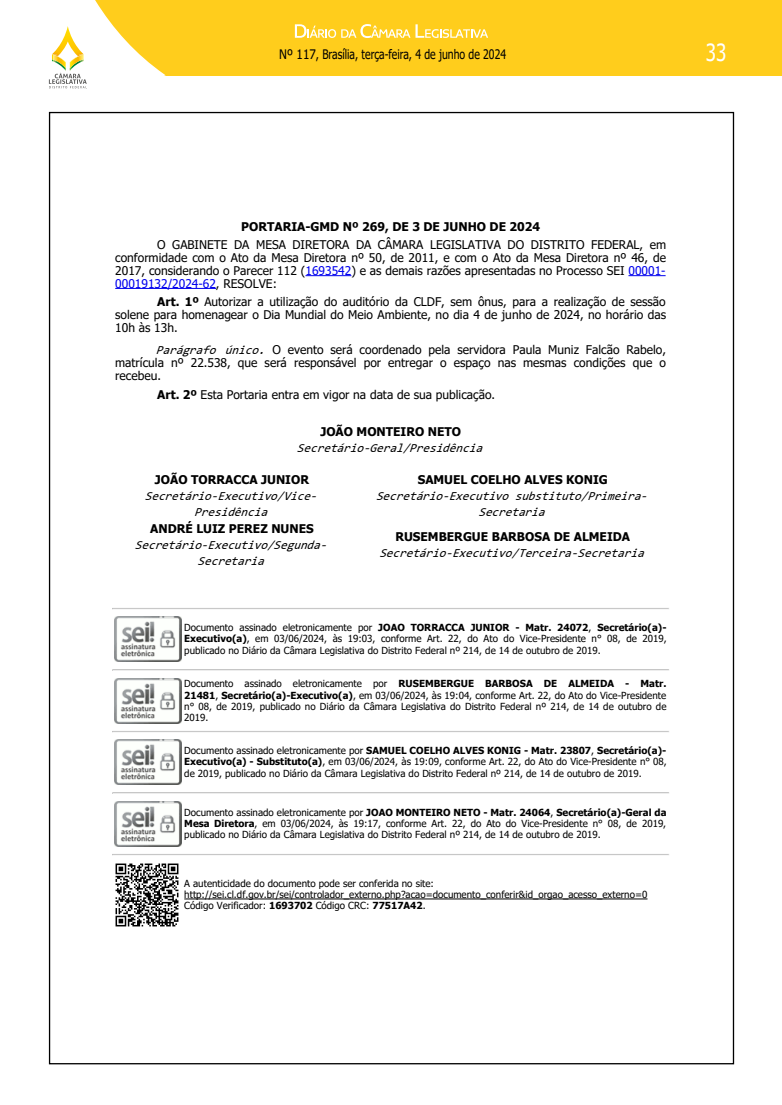
<style>
.page{position:relative;width:782px;height:1105px;background:#fff}
.page>*{position:absolute;margin:0;border:0;box-sizing:border-box;transform-origin:0 0}
.t1{font:23.6px "Tahoma";color:#fff;scale:.8 1}
.t2{font:13.1px "Tahoma";color:#000;scale:.9 1}
.t3{font:12px/12.8px "Tahoma";color:#000;text-align:justify}
.t4{font:italic 12px/16.5px "Tahoma";color:#000;text-align:center}
.t5{font:700 12px "Tahoma";color:#000}
.t6{font:9.8px/11.3px "Tahoma";color:#000;text-align:justify}
.s1{color:#00e}
.s2{font-weight:700}
.s3{font-style:italic}
</style>
<div class="page">
<div style="left:0;top:0;width:781px;height:75px;background:#ffcd1c"></div>
<svg style="left:0;top:0;width:165px;height:89px"></svg>
<svg style="left:295px;top:24px;width:193px;height:14px"></svg>
<svg style="left:112px;top:608px;width:557px;height:2px"></svg>
<svg style="left:112px;top:669px;width:557px;height:2px"></svg>
<svg style="left:112px;top:731px;width:557px;height:2px"></svg>
<svg style="left:112px;top:792px;width:557px;height:2px"></svg>
<svg style="left:112px;top:854px;width:557px;height:2px"></svg>
<hr style="left:305px;top:275px;width:46px;height:1px;background:#00e">
<hr style="left:628px;top:275px;width:37px;height:1px;background:#00e">
<hr style="left:115px;top:288px;width:101px;height:1px;background:#00e">
<img style="left:114px;top:617px;width:67px;height:45px">
<img style="left:114px;top:678px;width:67px;height:45px">
<img style="left:114px;top:740px;width:67px;height:45px">
<img style="left:114px;top:801px;width:67px;height:45px">
<img style="left:115px;top:863px;width:64px;height:64px">
<hr style="left:184px;top:899px;width:463px;height:1px;background:#000">
<h2 class="t2" style="left:279px;top:46px;width:254px">Nº 117, Brasília, terça-feira, 4 de junho de 2024</h2>
<h1 class="t1" style="left:705px;top:36px;width:27px">33</h1>
<p class="t5" style="left:241px;top:218px;width:300px">PORTARIA-GMD Nº 269, DE 3 DE JUNHO DE 2024</p>
<p class="t3" style="left:115px;top:239px;width:552px;text-indent:42px">O GABINETE DA MESA DIRETORA DA CÂMARA LEGISLATIVA DO DISTRITO FEDERAL, em conformidade com o Ato da Mesa Diretora nº 50, de 2011, e com o Ato da Mesa Diretora nº 46, de 2017, considerando o Parecer 112 (<span class="s1">1693542</span>) e as demais razões apresentadas no Processo SEI <span class="s1">00001- 00019132/2024-62</span>, RESOLVE:</p>
<p class="t3" style="left:115px;top:296px;width:552px;text-indent:42px"><span class="s2">Art. 1º</span> Autorizar a utilização do auditório da CLDF, sem ônus, para a realização de sessão solene para homenagear o Dia Mundial do Meio Ambiente, no dia 4 de junho de 2024, no horário das 10h às 13h.</p>
<p class="t3" style="left:115px;top:343px;width:552px;line-height:13.1px;text-indent:42px"><span class="s3">Parágrafo único.</span> O evento será coordenado pela servidora Paula Muniz Falcão Rabelo, matrícula nº 22.538, que será responsável por entregar o espaço nas mesmas condições que o recebeu.</p>
<p class="t3" style="left:157px;top:389px;width:339px"><span class="s2">Art. 2º</span> Esta Portaria entra em vigor na data de sua publicação.</p>
<p class="t5" style="left:320px;top:423px;width:142px">JOÃO MONTEIRO NETO</p>
<p class="t4" style="left:298px;top:440px;width:186px">Secretário-Geral/Presidência</p>
<p class="t5" style="left:155px;top:471px;width:156px">JOÃO TORRACCA JUNIOR</p>
<p class="t4" style="left:146px;top:488px;width:173px">Secretário-Executivo/Vice-<br>Presidência</p>
<p class="t5" style="left:417px;top:471px;width:191px">SAMUEL COELHO ALVES KONIG</p>
<p class="t4" style="left:377px;top:488px;width:272px">Secretário-Executivo substituto/Primeira-<br>Secretaria</p>
<p class="t5" style="left:150px;top:520px;width:165px">ANDRÉ LUIZ PEREZ NUNES</p>
<p class="t4" style="left:136px;top:536px;width:193px">Secretário-Executivo/Segunda-<br>Secretaria</p>
<p class="t5" style="left:395px;top:528px;width:236px">RUSEMBERGUE BARBOSA DE ALMEIDA</p>
<p class="t4" style="left:380px;top:545px;width:265px">Secretário-Executivo/Terceira-Secretaria</p>
<p class="t6" style="left:184px;top:622px;width:484px">Documento assinado eletronicamente por <span class="s2">JOAO TORRACCA JUNIOR - Matr. 24072</span>, <span class="s2">Secretário(a)- Executivo(a)</span>, em 03/06/2024, às 19:03, conforme Art. 22, do Ato do Vice-Presidente n° 08, de 2019, publicado no Diário da Câmara Legislativa do Distrito Federal nº 214, de 14 de outubro de 2019.</p>
<p class="t6" style="left:184px;top:679px;width:483px">Documento assinado eletronicamente por <span class="s2">RUSEMBERGUE BARBOSA DE ALMEIDA - Matr.<br>21481</span>, <span class="s2">Secretário(a)-Executivo(a)</span>, em 03/06/2024, às 19:04, conforme Art. 22, do Ato do Vice-Presidente n° 08, de 2019, publicado no Diário da Câmara Legislativa do Distrito Federal nº 214, de 14 de outubro de 2019.</p>
<p class="t6" style="left:184px;top:745px;width:484px">Documento assinado eletronicamente por <span class="s2">SAMUEL COELHO ALVES KONIG - Matr. 23807</span>, <span class="s2">Secretário(a)- Executivo(a) - Substituto(a)</span>, em 03/06/2024, às 19:09, conforme Art. 22, do Ato do Vice-Presidente n° 08, de 2019, publicado no Diário da Câmara Legislativa do Distrito Federal nº 214, de 14 de outubro de 2019.</p>
<p class="t6" style="left:184px;top:807px;width:483px">Documento assinado eletronicamente por <span class="s2">JOAO MONTEIRO NETO - Matr. 24064</span>, <span class="s2">Secretário(a)-Geral da Mesa Diretora</span>, em 03/06/2024, às 19:17, conforme Art. 22, do Ato do Vice-Presidente n° 08, de 2019, publicado no Diário da Câmara Legislativa do Distrito Federal nº 214, de 14 de outubro de 2019.</p>
<p class="t6" style="left:184px;top:878px;width:464px;text-align:left">A autenticidade do documento pode ser conferida no site: http://sei.cl.df.gov.br/sei/controlador_externo.php?acao=documento_conferir&amp;id_orgao_acesso_externo=0<br>Código Verificador: <span class="s2">1693702</span> Código CRC: <span class="s2">77517A42</span>.</p>
</div>
